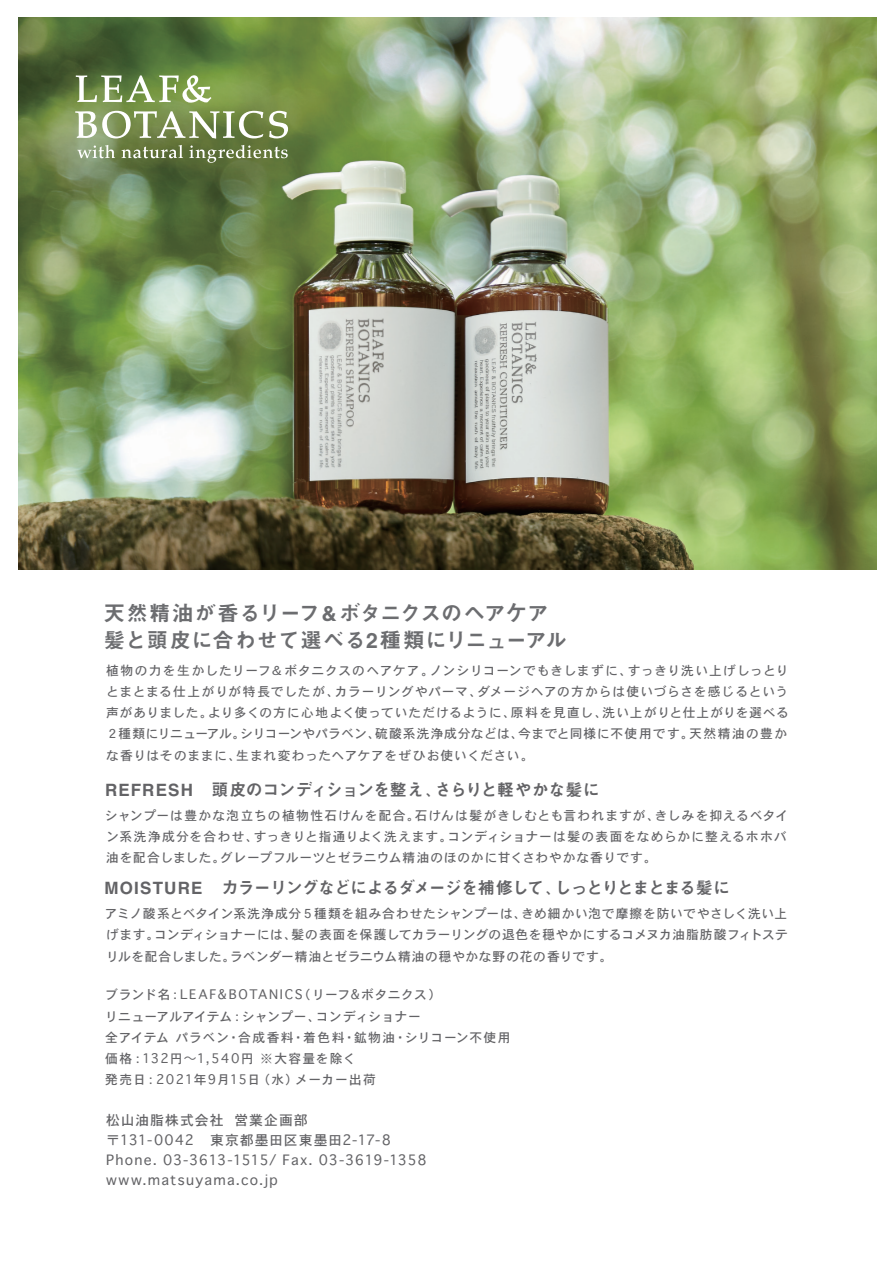
<style>
.page{position:relative;width:893px;height:1263px;background:#fff}
.page>*{position:absolute;margin:0;border:0;box-sizing:border-box;transform-origin:0 0}
.t1{font:21.3px/27.3px "Midashi Go MB31";letter-spacing:.015em;color:#6c6d70}
.t2{font:16.95px "Midashi Go MB31";letter-spacing:-.035em;color:#636366}
.t3{font:16.95px "Midashi Go MB31";letter-spacing:-.005em;color:#636366}
.t4{font:13.8px/20.2px "Osaka";letter-spacing:.065em;color:#636366}
.t5{font:12.75px/21.3px "Osaka";letter-spacing:.055em;color:#636366;text-align:justify}
.s1{font-family:"Koz Go Pr 6 N"}
</style>
<div class="page">
<img style="left:18px;top:17px;width:858px;height:552px">
<svg style="left:76px;top:75px;width:135px;height:28px"></svg>
<svg style="left:75px;top:111px;width:188px;height:28px"></svg>
<svg style="left:269px;top:111px;width:19px;height:27px"></svg>
<svg style="left:77px;top:145px;width:38px;height:13px"></svg>
<svg style="left:122px;top:145px;width:61px;height:13px"></svg>
<svg style="left:189px;top:145px;width:99px;height:18px;background:#7d8d5f"></svg>
<h1 class="t1" style="left:104px;top:600px;width:465px">天然精油が香るリーフ＆ボタニクスのヘアケア髪と頭皮に合わせて選べる2種類にリニューアル</h1>
<p class="t5" style="left:106px;top:659px;width:684px">植物の力を生かしたリーフ＆ボタニクスのヘアケア。ノンシリコーンでもきしまずに、すっきり洗い上げしっとりとまとまる仕上がりが特長でしたが、カラーリングやパーマ、ダメージヘアの方からは使いづらさを感じるという声がありました。より多くの方に心地よく使っていただけるように、原料を見直し、洗い上がりと仕上がりを選べる２種類にリニューアル。シリコーンやパラベン、硫酸系洗浄成分などは、今までと同様に不使用です。天然精油の豊かな香りはそのままに、生まれ変わったヘアケアをぜひお使いください。</p>
<h2 class="t3" style="left:105px;top:779px;width:496px">REFRESH 頭皮のコンディションを整え、さらりと軽やかな髪に</h2>
<p class="t5" style="left:105px;top:804px;width:685px">シャンプーは豊かな泡立ちの植物性石けんを配合。石けんは髪がきしむとも言われますが、きしみを抑えるベタイン系洗浄成分を合わせ、すっきりと指通りよく洗えます。コンディショナーは髪の表面をなめらかに整えるホホバ油を配合しました。グレープフルーツとゼラニウム精油のほのかに甘くさわやかな香りです。</p>
<h2 class="t2" style="left:104px;top:878px;width:627px">MOISTURE カラーリングなどによるダメージを補修して、しっとりとまとまる髪に</h2>
<p class="t5" style="left:105px;top:902px;width:685px">アミノ酸系とベタイン系洗浄成分５種類を組み合わせたシャンプーは、きめ細かい泡で摩擦を防いでやさしく洗い上げます。コンディショナーには、髪の表面を保護してカラーリングの退色を穏やかにするコメヌカ油脂肪酸フィトステリルを配合しました。ラベンダー精油とゼラニウム精油の穏やかな野の花の香りです。</p>
<p class="t5" style="left:105px;top:984px;width:407px;text-align:left">ブランド名：LEAF&amp;BOTANICS（リーフ&amp;ボタニクス）<br>リニューアルアイテム：シャンプー、コンディショナー<br>全アイテム パラベン・合成香料・着色料・鉱物油・シリコーン不使用価格：132円<span class="s1">～</span>1,540円 ※大容量を除く　　<br>発売日：2021年9月15日（水）メーカー出荷</p>
<p class="t4" style="left:106px;top:1109px;width:322px">松山油脂株式会社 営業企画部<br>〒131-0042　東京都墨田区東墨田2-17-8<br>Phone. 03-3613-1515/ Fax. 03-3619-1358 www.matsuyama.co.jp</p>
</div>
